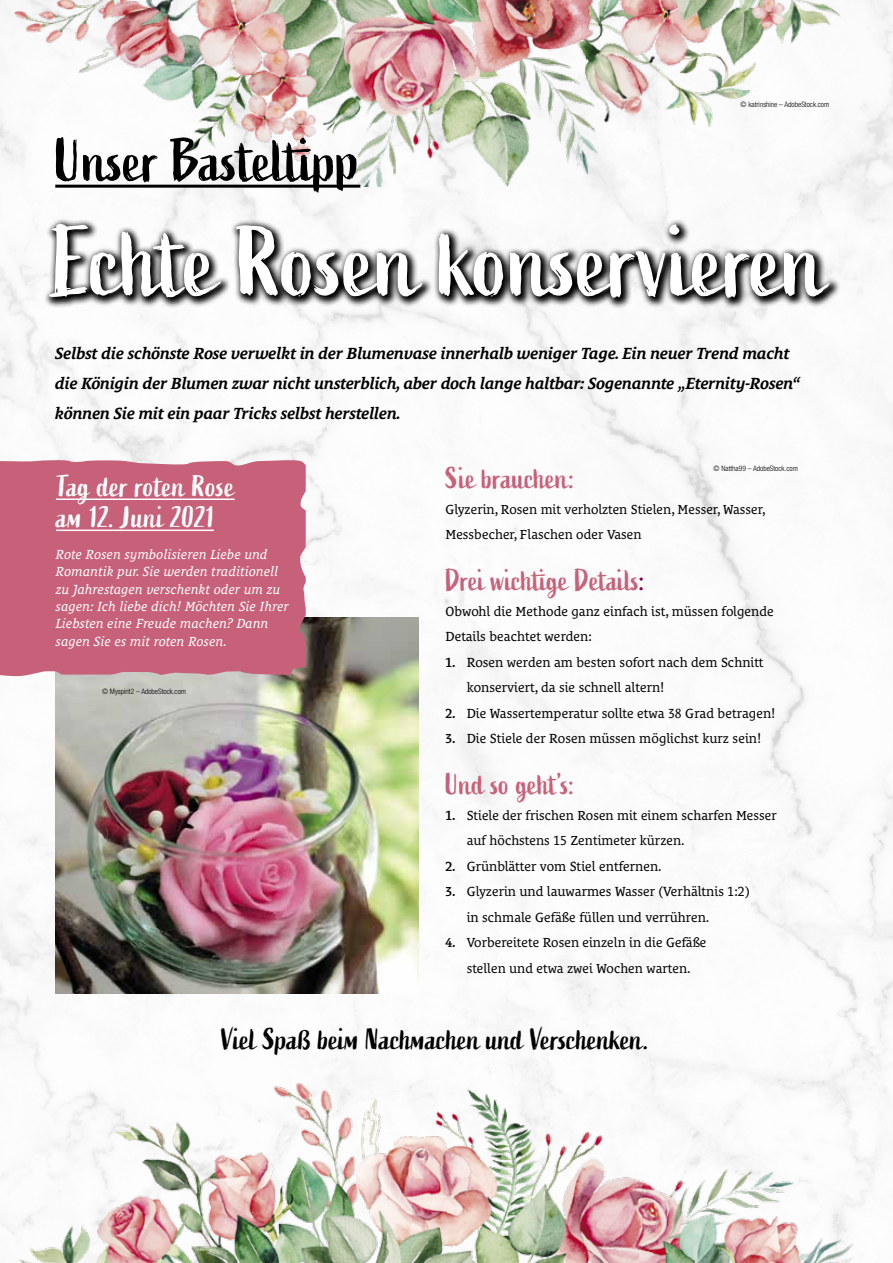
<style>
.page{position:relative;width:893px;height:1263px;background:#fff}
.page>*{position:absolute;margin:0;border:0;box-sizing:border-box;transform-origin:0 0}
.t1{font:99px "Active";letter-spacing:-.005em;color:#fff}
.t2{font:60px "Active";letter-spacing:-.01em;color:#000}
.t3{font:30px "Active";color:#c76179}
.t4{font:30px "Active";letter-spacing:-.005em;color:#000}
.t5{font:30px/31px "Active";letter-spacing:.01em;color:#fff}
.t6{font:italic 700 16.5px/30px "Le Monde Courrier Std";letter-spacing:-.02em;color:#000}
.t7{font:13.5px/25.5px "Le Monde Courrier Std";color:#000}
.t8{font:italic 13.5px/17.2px "Le Monde Courrier Std";letter-spacing:.01em;color:#fff}
.t9{font:13.35px/25.5px "Le Monde Courrier Std";color:#000}
.t10{font:300 condensed 7.5px "Helvetica Neue LT";color:#000}
.s1{color:#81004e}
.s2{font-weight:600;font-size:13.35px}
.s3{font-weight:600}
.s4{font-size:13.35px}
</style>
<div class="page">
<img style="left:0;top:187px;width:893px;height:870px">
<img style="left:0;top:0;width:893px;height:187px">
<img style="left:55px;top:618px;width:363px;height:375px">
<img style="left:0;top:1057px;width:887px;height:206px">
<div style="left:48px;top:338px;width:759px;height:92px;background:#fff"></div>
<hr style="left:55px;top:185px;width:305px;height:3px;background:#000">
<svg style="left:44px;top:218px;width:797px;height:91px"></svg>
<div style="left:0;top:459px;width:306px;height:217px;background:#c76179"></div>
<hr style="left:56px;top:498px;width:179px;height:2px;background:#fff">
<hr style="left:56px;top:529px;width:158px;height:2px;background:#fff">
<h2 class="t2" style="left:55px;top:126px;width:307px">Unser Basteltipp</h2>
<p class="t10" style="left:741px;top:100px;width:90px">© katrinshine – AdobeStock.com</p>
<h1 class="t1" style="left:52px;top:206px;width:774px">Echte Rosen konservieren</h1>
<p class="t6" style="left:55px;top:337px;width:746px">Selbst die schönste Rose verwelkt in der Blumenvase innerhalb weniger Tage. Ein neuer Trend macht die Königin der Blumen zwar nicht unsterblich, aber doch lange haltbar: Sogenannte „Eternity-Rosen“ können Sie mit ein paar Tricks selbst herstellen.</p>
<h3 class="t5" style="left:56px;top:472px;width:180px">Tag der roten Rose am 12. Juni 2021</h3>
<p class="t8" style="left:56px;top:546px;width:234px">Rote Rosen symbolisieren Liebe und Romantik pur. Sie werden traditionell zu Jahrestagen verschenkt oder um zu sagen: Ich liebe dich! Möchten Sie Ihrer Liebsten eine Freude machen? Dann sagen Sie es mit roten Rosen.</p>
<p class="t10" style="left:102px;top:687px;width:85px">© Myspirit2 – AdobeStock.com</p>
<p class="t10" style="left:714px;top:464px;width:86px">© Nattha99 – AdobeStock.com</p>
<h3 class="t3" style="left:445px;top:461px;width:131px">Sie brauchen:</h3>
<p class="t9" style="left:445px;top:496px;width:321px">Glyzerin, Rosen mit verholzten Stielen, Messer, Wasser,<br>Messbecher, Flaschen oder Vasen</p>
<h3 class="t3" style="left:445px;top:563px;width:201px">Drei wichtige Details<span class="s1">:</span></h3>
<p class="t7" style="left:445px;top:598px;width:330px">Obwohl die Methode ganz einfach ist, müssen folgende<br>Details beachtet werden:</p>
<p class="t7" style="left:467px;top:649px;width:298px;text-indent:-21px"><span class="s2">1.</span> Rosen werden am besten sofort nach dem Schnitt konserviert, da sie schnell altern!</p>
<p class="t7" style="left:445px;top:700px;width:332px"><span class="s2">2.</span> Die Wassertemperatur sollte etwa 38 Grad betragen!</p>
<p class="t7" style="left:445px;top:726px;width:317px"><span class="s2">3.</span> Die Stiele der Rosen müssen möglichst kurz sein!</p>
<h3 class="t3" style="left:445px;top:767px;width:131px">Und so geht’s:</h3>
<p class="t9" style="left:467px;top:802px;width:312px;text-indent:-21px"><span class="s3">1.</span> Stiele der frischen Rosen mit einem scharfen Messer auf höchstens 15 Zentimeter kürzen.</p>
<p class="t7" style="left:445px;top:853px;width:218px"><span class="s2">2.</span> Grünblätter vom Stiel entfernen.</p>
<p class="t7" style="left:467px;top:879px;width:284px;text-indent:-21px"><span class="s2">3.</span> <span class="s4">Glyzerin</span> und lauwarmes Wasser (Verhältnis 1:2) in schmale Gefäße füllen und verrühren.</p>
<p class="t9" style="left:445px;top:930px;width:263px;text-align:center"><span class="s3">4.</span> Vorbereitete Rosen einzeln in die Gefäße stellen und etwa zwei Wochen warten.</p>
<h3 class="t4" style="left:220px;top:1022px;width:433px">Viel Spaß beim Nachmachen und Verschenken.</h3>
</div>
